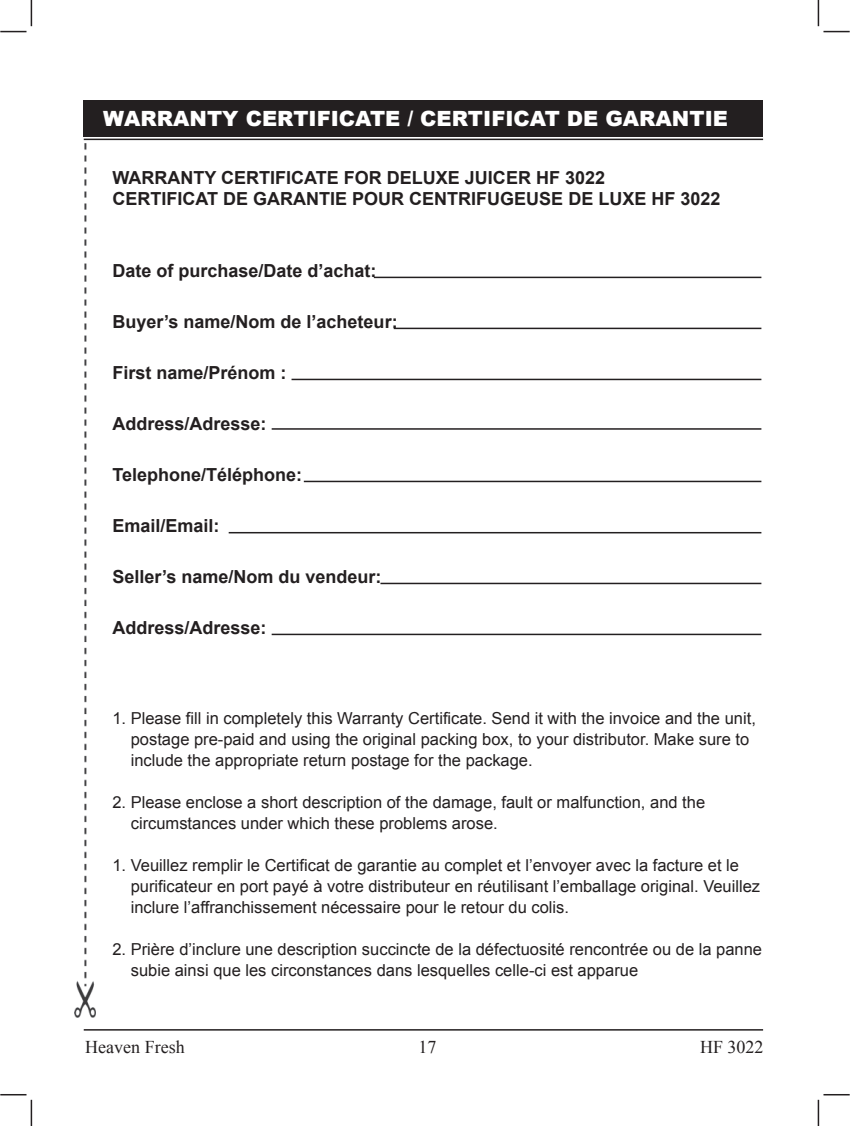
<style>
.page{position:relative;width:850px;height:1126px;background:#fff}
.page>*{position:absolute;margin:0;border:0;box-sizing:border-box;transform-origin:0 0}
.t1{font:900 21px "Arial";color:#fff}
.t2{font:700 18px/21px "Arial";color:#231f20}
.t3{font:18px "Times New Roman";color:#231f20}
.t4{font:16.5px/21px "Arial";color:#231f20}
</style>
<div class="page">
<hr style="left:817px;top:1100px;width:2px;height:26px;background:#231f20">
<hr style="left:817px;top:0;width:2px;height:26px;background:#231f20">
<svg style="left:0;top:0;width:32px;height:32px"></svg>
<svg style="left:823px;top:31px;width:26px;height:1px"></svg>
<svg style="left:823px;top:1094px;width:26px;height:1px"></svg>
<svg style="left:0;top:1094px;width:32px;height:32px"></svg>
<hr style="left:84px;top:139px;width:679px;height:1px;background:#231f20">
<div style="left:84px;top:100px;width:679px;height:36px;background:#231f20"></div>
<hr style="left:374px;top:277px;width:387px;height:1px;background:#231f20">
<hr style="left:393px;top:328px;width:368px;height:1px;background:#231f20">
<hr style="left:291px;top:379px;width:470px;height:1px;background:#231f20">
<hr style="left:272px;top:428px;width:489px;height:2px;background:#231f20">
<hr style="left:304px;top:481px;width:457px;height:1px;background:#231f20">
<hr style="left:229px;top:532px;width:532px;height:1px;background:#231f20">
<hr style="left:272px;top:634px;width:489px;height:1px;background:#231f20">
<hr style="left:380px;top:583px;width:381px;height:1px;background:#231f20">
<hr style="left:84px;top:1029px;width:679px;height:2px;background:#231f20">
<img style="left:75px;top:143px;width:21px;height:874px">
<p class="t1" style="left:103px;top:103px;width:626px">WARRANTY CERTIFICATE / CERTIFICAT DE GARANTIE</p>
<p class="t2" style="left:112px;top:168px;width:609px">WARRANTY CERTIFICATE FOR DELUXE JUICER HF 3022<br>CERTIFICAT DE GARANTIE POUR CENTRIFUGEUSE DE LUXE HF 3022</p>
<p class="t2" style="left:112px;top:261px;width:266px">Date of purchase/Date d’achat:</p>
<p class="t2" style="left:112px;top:312px;width:287px">Buyer’s name/Nom de l’acheteur:</p>
<p class="t2" style="left:112px;top:363px;width:176px">First name/Prénom :</p>
<p class="t2" style="left:112px;top:414px;width:156px">Address/Adresse:</p>
<p class="t2" style="left:112px;top:465px;width:191px">Telephone/Téléphone:</p>
<p class="t2" style="left:112px;top:516px;width:109px">Email/Email:</p>
<p class="t2" style="left:112px;top:567px;width:271px">Seller’s name/Nom du vendeur:</p>
<p class="t2" style="left:112px;top:618px;width:156px">Address/Adresse:</p>
<p class="t4" style="left:131px;top:708px;width:626px;text-indent:-18px">1. Please fill in completely this Warranty Certificate. Send it with the invoice and the unit, postage pre-paid and using the original packing box, to your distributor. Make sure to include the appropriate return postage for the package.</p>
<p class="t4" style="left:131px;top:792px;width:576px;text-indent:-18px">2. Please enclose a short description of the damage, fault or malfunction, and the circumstances under which these problems arose.</p>
<p class="t4" style="left:131px;top:855px;width:631px;text-indent:-18px">1. Veuillez remplir le Certificat de garantie au complet et l’envoyer avec la facture et le purificateur en port payé à votre distributeur en réutilisant l’emballage original. Veuillez inclure l’affranchissement nécessaire pour le retour du colis.</p>
<p class="t4" style="left:131px;top:939px;width:633px;text-indent:-18px">2. Prière d’inclure une description succincte de la défectuosité rencontrée ou de la panne subie ainsi que les circonstances dans lesquelles celle-ci est apparue</p>
<p class="t3" style="left:85px;top:1035px;width:101px">Heaven Fresh</p>
<p class="t3" style="left:418px;top:1035px;width:19px">17</p>
<p class="t3" style="left:700px;top:1035px;width:65px">HF 3022</p>
</div>
